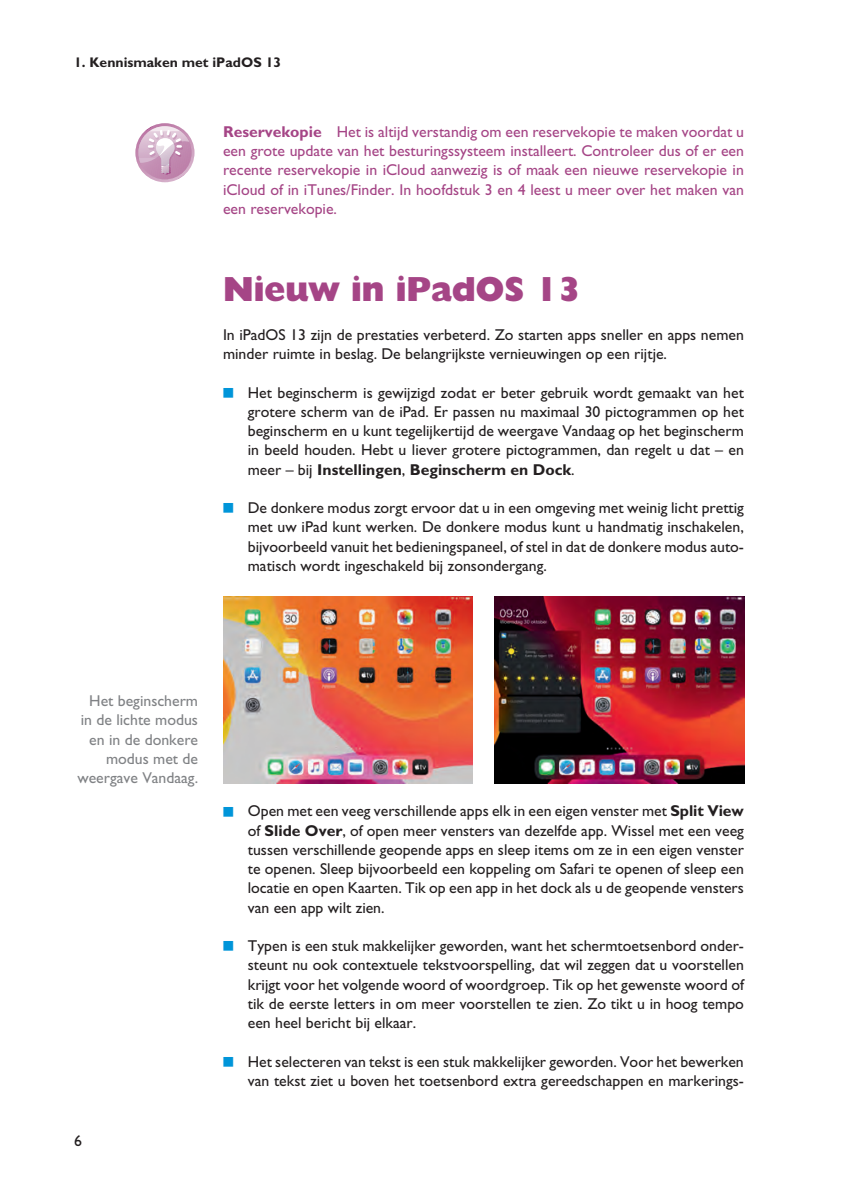
<style>
.page{position:relative;width:843px;height:1191px;background:#fff}
.page>*{position:absolute;margin:0;border:0;box-sizing:border-box;transform-origin:0 0}
.t1{font:700 35px "Humanst 521 X Bd BT";color:#a54586}
.t2{font:15.75px/19.2px "Gill Sans";color:#231f20;text-align:justify}
.t3{font:15.75px/19.2px "Gill Sans";color:#a54586;text-align:justify}
.t4{font:15.75px/19.2px "Gill Sans";color:#808285;text-align:right}
.t5{font:700 14px "Gill Sans";color:#231f20}
.s1{font-weight:700}
.s2{color:#0095d9}
</style>
<div class="page">
<img style="left:223px;top:596px;width:249px;height:187px">
<img style="left:495px;top:596px;width:249px;height:187px">
<svg style="left:135px;top:123px;width:59px;height:59px"></svg>
<p class="t5" style="left:74px;top:57px;width:208px">1. Kennismaken met iPadOS 13</p>
<p class="t3" style="left:223px;top:124px;width:522px"><span class="s1">Reservekopie</span> Het is altijd verstandig om een reservekopie te maken voordat u een grote update van het besturingssysteem installeert. Controleer dus of er een recente reservekopie in iCloud aanwezig is of maak een nieuwe reservekopie in iCloud of in iTunes/Finder. In hoofdstuk 3 en 4 leest u meer over het maken van een reservekopie.</p>
<h1 class="t1" style="left:223px;top:277px;width:359px">Nieuw in iPadOS 13</h1>
<p class="t2" style="left:223px;top:327px;width:522px">In iPadOS 13 zijn de prestaties verbeterd. Zo starten apps sneller en apps nemen minder ruimte in beslag. De belangrijkste vernieuwingen op een rijtje.</p>
<p class="t2" style="left:248px;top:384px;width:498px;text-indent:-25px"><span class="s2">■</span> Het beginscherm is gewijzigd zodat er beter gebruik wordt gemaakt van het grotere scherm van de iPad. Er passen nu maximaal 30 pictogrammen op het beginscherm en u kunt tegelijkertijd de weergave Vandaag op het beginscherm in beeld houden. Hebt u liever grotere pictogrammen, dan regelt u dat – en meer – bij <span class="s1">Instellingen</span>, <span class="s1">Beginscherm en Dock</span>.</p>
<p class="t2" style="left:248px;top:500px;width:498px;text-indent:-25px"><span class="s2">■</span> De donkere modus zorgt ervoor dat u in een omgeving met weinig licht prettig met uw iPad kunt werken. De donkere modus kunt u handmatig inschakelen, bijvoorbeeld vanuit het bedieningspaneel, of stel in dat de donkere modus auto&shy;matisch wordt ingeschakeld bij zonsondergang.</p>
<p class="t4" style="left:77px;top:693px;width:122px">Het beginscherm in de lichte modus en in de donkere modus met de weergave Vandaag.</p>
<p class="t2" style="left:74px;top:1133px;width:9px">6</p>
<p class="t2" style="left:248px;top:803px;width:498px;text-indent:-25px"><span class="s2">■</span> Open met een veeg verschillende apps elk in een eigen venster met <span class="s1">Split View </span>of <span class="s1">Slide Over</span>, of open meer vensters van dezelfde app. Wissel met een veeg tussen verschillende geopende apps en sleep items om ze in een eigen venster te openen. Sleep bijvoorbeeld een koppeling om Safari te openen of sleep een locatie en open Kaarten. Tik op een app in het dock als u de geopende vensters van een app wilt zien.</p>
<p class="t2" style="left:248px;top:938px;width:498px;text-indent:-25px"><span class="s2">■</span> Typen is een stuk makkelijker geworden, want het schermtoetsenbord onder&shy;steunt nu ook contextuele tekstvoorspelling, dat wil zeggen dat u voorstellen krijgt voor het volgende woord of woordgroep. Tik op het gewenste woord of tik de eerste letters in om meer voorstellen te zien. Zo tikt u in hoog tempo een heel bericht bij elkaar.</p>
<p class="t2" style="left:223px;top:1053px;width:522px;text-align:right"><span class="s2">■</span> Het selecteren van tekst is een stuk makkelijker geworden. Voor het bewerken van tekst ziet u boven het toetsenbord extra gereedschappen en markerings-</p>
</div>
